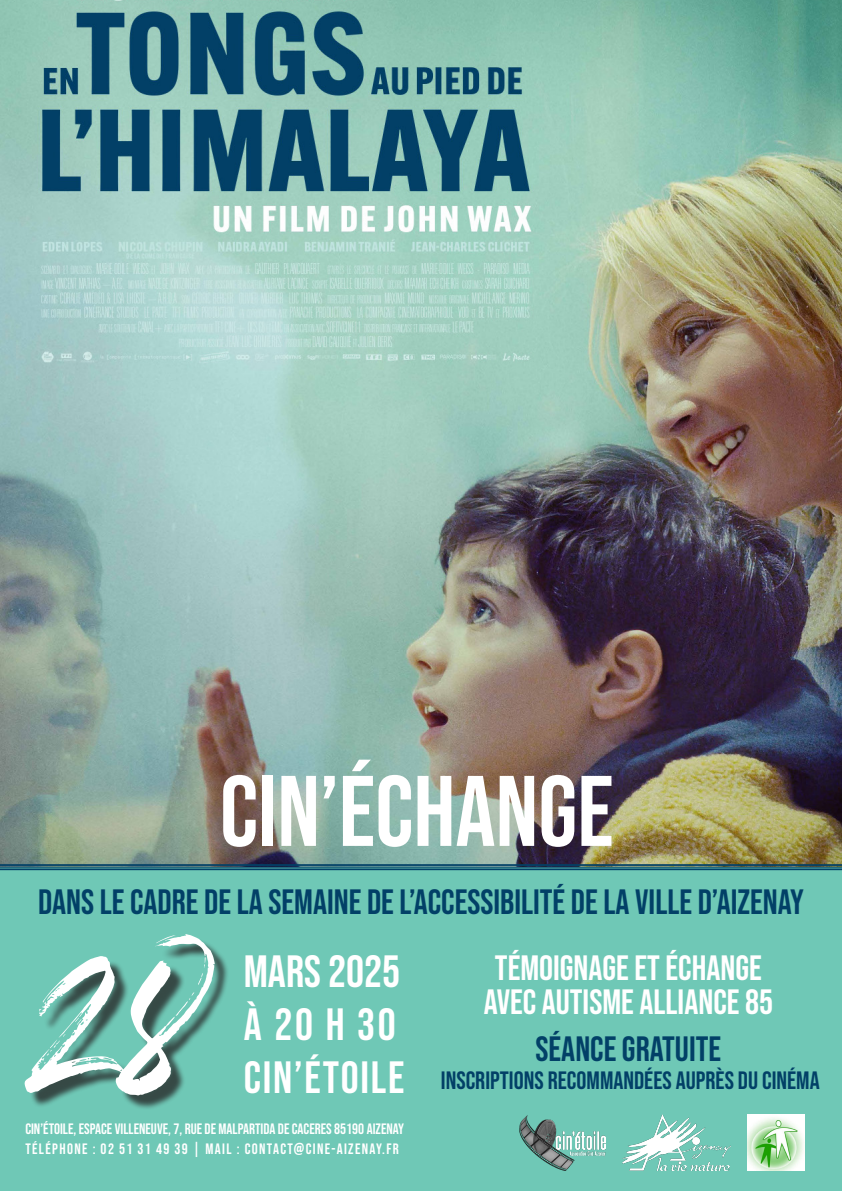
<style>
.page{position:relative;width:842px;height:1191px;background:#fff}
.page>*{position:absolute;margin:0;border:0;box-sizing:border-box;transform-origin:0 0}
.t1{font:140px "Gloss And Bloom";color:#fff}
.t2{font:100px "Bebas Neue";color:#fff}
.t3{font:45px/53px "Bebas Neue";letter-spacing:.04em;color:#fff}
.t4{font:35px "Bebas Neue";color:#024067}
.t5{font:35px/34px "Bebas Neue";color:#fff;text-align:center}
.t6{font:25px "Bebas Neue";color:#024067}
.t7{font:15px/20px "Bebas Neue";color:#fff}
</style>
<div class="page">
<img style="left:0;top:0;width:842px;height:863px">
<div style="left:0;top:868px;width:842px;height:323px;background:#6fc8b6"></div>
<div style="left:29px;top:938px;width:201px;height:172px;background:#231f20;opacity:.75"></div>
<img style="left:622px;top:1114px;width:109px;height:56px">
<img style="left:748px;top:1114px;width:57px;height:56px">
<img style="left:519px;top:1114px;width:86px;height:56px">
<h2 class="t2" style="left:220px;top:754px;width:395px">CIN’ÉCHANGE</h2>
<h3 class="t4" style="left:38px;top:882px;width:767px">DANS LE CADRE DE LA SEMAINE DE L’ACCESSIBILITÉ DE LA VILLE D’AIZENAY</h3>
<h1 class="t1" style="left:38px;top:960px;width:170px">28</h1>
<h3 class="t3" style="left:244px;top:944px;width:162px">MARS 2025<br>À 20 H 30<br>CIN’ÉTOILE</h3>
<h3 class="t5" style="left:484px;top:950px;width:291px">TÉMOIGNAGE ET ÉCHANGE<br>AVEC AUTISME ALLIANCE 85</h3>
<h3 class="t4" style="left:535px;top:1029px;width:187px">SÉANCE GRATUITE</h3>
<h3 class="t6" style="left:441px;top:1066px;width:380px">INSCRIPTIONS RECOMMANDÉES AUPRÈS DU CINÉMA</h3>
<p class="t7" style="left:25px;top:1118px;width:380px">CIN’ÉTOILE, ESPACE VILLENEUVE, 7, RUE DE MALPARTIDA DE CACERES 85190 AIZENAY<br>TÉLÉPHONE : 02 51 31 49 39 | MAIL : CONTACT@CINE-AIZENAY.FR</p>
</div>
